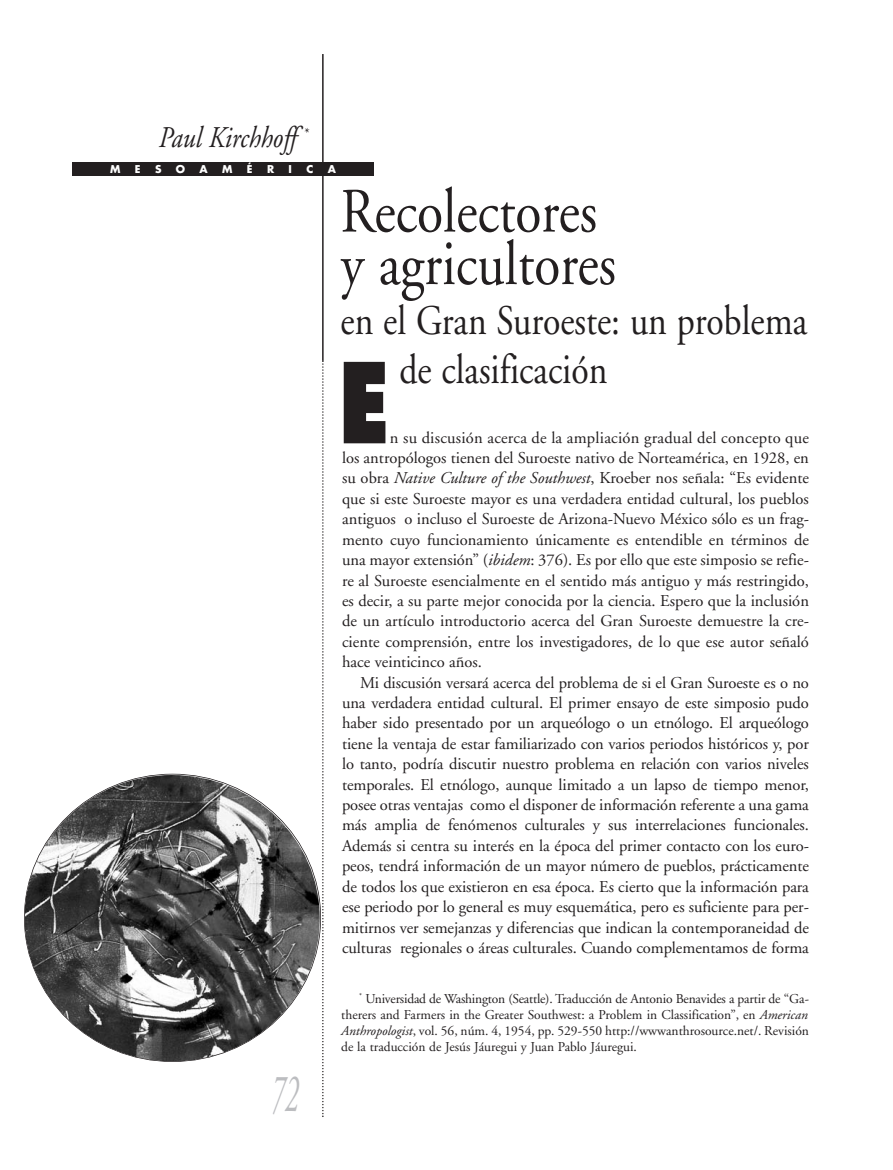
<style>
.page{position:relative;width:893px;height:1170px;background:#fff}
.page>*{position:absolute;margin:0;border:0;box-sizing:border-box;transform-origin:0 0}
.t1{font:800 108px "Futura";color:#231f20;scale:.75 1}
.t2{font:63px/52.5px "Adobe Garamond";color:#231f20;scale:.85 1}
.t3{font:italic 54px "Adobe Garamond";color:#bcbdc0;scale:.5 1}
.t4{font:42px/49.5px "Adobe Garamond";color:#231f20;scale:.85 1}
.t5{font:italic 30px "Adobe Garamond";color:#231f20;scale:.85 1}
.t6{font:16.5px/20.4px "Adobe Garamond";letter-spacing:-.005em;color:#231f20;text-align:justify}
.t7{font:13.5px/15.9px "Adobe Garamond";color:#231f20;text-align:justify}
.t8{font:700 10.5px "Futura";color:#fff}
.s1{font-style:italic}
</style>
<div class="page">
<hr style="left:322px;top:54px;width:2px;height:306px;background:#231f20">
<svg style="left:322px;top:360px;width:2px;height:756px"></svg>
<div style="left:72px;top:162px;width:302px;height:14px;background:#231f20"></div>
<img style="left:24px;top:775px;width:296px;height:286px;border-radius:50%">
<h3 class="t5" style="left:159px;top:126px;width:177px">Paul Kirchhoff <sup>*</sup></h3>
<p class="t8" style="left:110px;top:164px;width:12px">M</p>
<p class="t8" style="left:135px;top:164px;width:7px">E</p>
<p class="t8" style="left:155px;top:164px;width:8px">S</p>
<p class="t8" style="left:176px;top:164px;width:11px">O</p>
<p class="t8" style="left:200px;top:164px;width:10px">A</p>
<p class="t8" style="left:222px;top:164px;width:12px">M</p>
<p class="t8" style="left:247px;top:164px;width:7px">É</p>
<p class="t8" style="left:267px;top:164px;width:9px">R</p>
<p class="t8" style="left:289px;top:164px;width:5px">I</p>
<p class="t8" style="left:306px;top:164px;width:8px">C</p>
<p class="t8" style="left:328px;top:164px;width:10px">A</p>
<h2 class="t2" style="left:340px;top:191px;width:326px">Recolectores y agricultores</h2>
<h3 class="t4" style="left:399px;top:299px;width:481px;text-indent:-59px">en el Gran Suroeste: un problema de clasificación</h3>
<h1 class="t1" style="left:339px;top:355px;width:69px">E</h1>
<p class="t6" style="left:342px;top:428px;width:468px;text-indent:48px">n su discusión acerca de la ampliación gradual del concepto que los antropólogos tienen del Suroeste nativo de Norteamérica, en 1928, en su obra <span class="s1">Native Culture of the Southwest</span>, Kroeber nos señala: “Es evidente que si este Suroeste mayor es una verdadera entidad cultural, los pueblos antiguos o incluso el Suroeste de Arizona-Nuevo México sólo es un frag&shy;mento cuyo funcionamiento únicamente es entendible en términos de una mayor extensión” (<span class="s1">ibidem</span>: 376). Es por ello que este simposio se refie&shy;re al Suroeste esencialmente en el sentido más antiguo y más restringido, es decir, a su parte mejor conocida por la ciencia. Espero que la inclusión de un artículo introductorio acerca del Gran Suroeste demuestre la cre&shy;ciente comprensión, entre los investigadores, de lo que ese autor señaló hace veinticinco años.</p>
<p class="t6" style="left:342px;top:673px;width:468px;text-indent:18px">Mi discusión versará acerca del problema de si el Gran Suroeste es o no una verdadera entidad cultural. El primer ensayo de este simposio pudo haber sido presentado por un arqueólogo o un etnólogo. El arqueólogo tiene la ventaja de estar familiarizado con varios periodos históricos y, por lo tanto, podría discutir nuestro problema en relación con varios niveles temporales. El etnólogo, aunque limitado a un lapso de tiempo menor, posee otras ventajas como el disponer de información referente a una gama más amplia de fenómenos culturales y sus interrelaciones funcionales.<br>Además si centra su interés en la época del primer contacto con los euro&shy;peos, tendrá información de un mayor número de pueblos, prácticamente de todos los que existieron en esa época. Es cierto que la información para ese periodo por lo general es muy esquemática, pero es suficiente para per&shy;mitirnos ver semejanzas y diferencias que indican la contemporaneidad de culturas regionales o áreas culturales. Cuando complementamos de forma</p>
<h3 class="t3" style="left:272px;top:1071px;width:55px">72</h3>
<p class="t7" style="left:341px;top:991px;width:469px;text-indent:18px"><sup>*</sup> Universidad de Washington (Seattle). Traducción de Antonio Benavides a partir de “Ga&shy;therers and Farmers in the Greater Southwest: a Problem in Classification”, en <span class="s1">American Anthropologist</span>, vol. 56, núm. 4, 1954, pp. 529-550 http://wwwanthrosource.net/. Revisión de la traducción de Jesús Jáuregui y Juan Pablo Jáuregui.</p>
</div>
